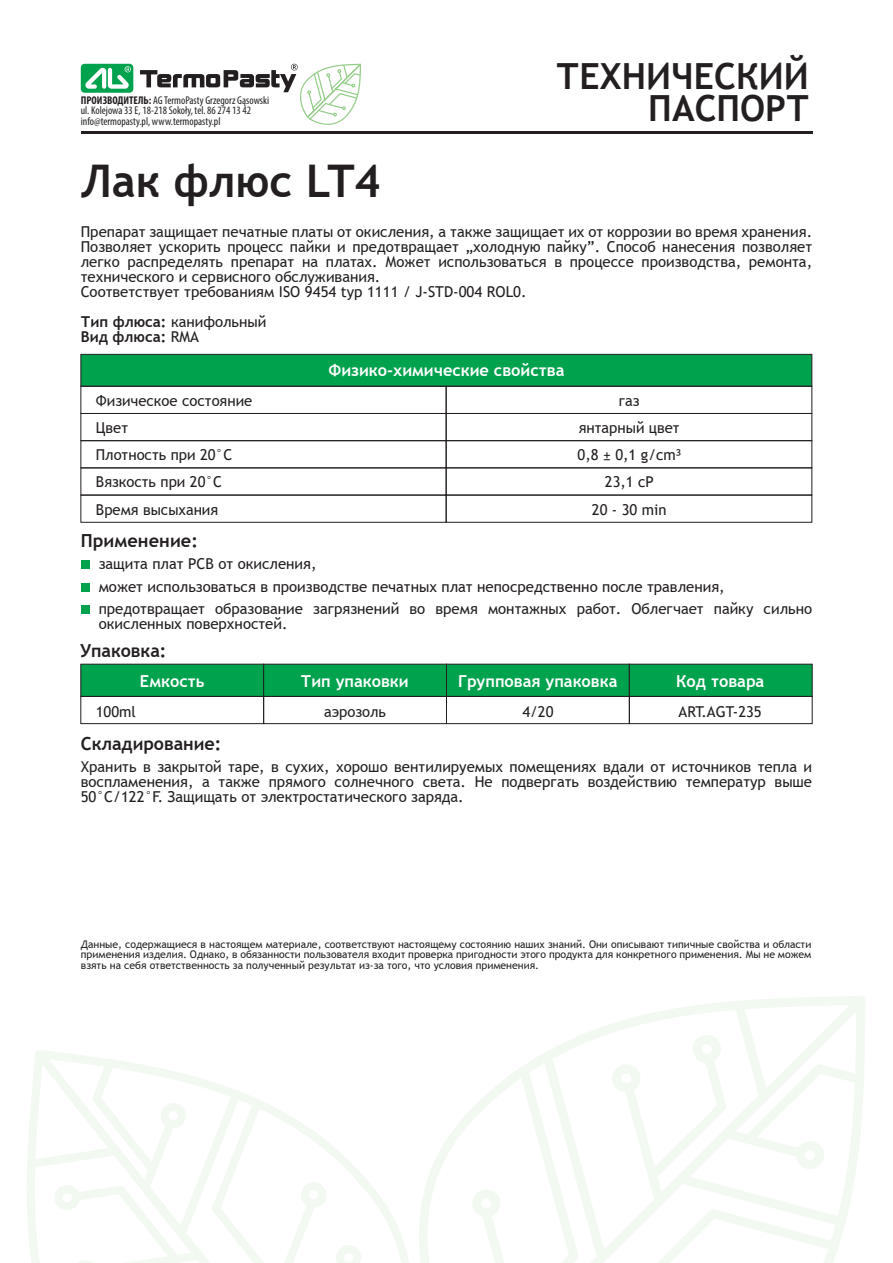
<style>
.page{position:relative;width:893px;height:1263px;background:#fff}
.page>*{position:absolute;margin:0;border:0;box-sizing:border-box;transform-origin:0 0}
.t1{font:700 45px "Trebuchet MS";color:#231f20}
.t2{font:700 36px/31.5px "Trebuchet MS";color:#231f20;text-align:right}
.t3{font:700 18px "Trebuchet MS";color:#231f20}
.t4{font:700 16.5px "Trebuchet MS";color:#fff}
.t5{font:15px/15px "Trebuchet MS";color:#231f20}
.t6{font:700 15px/15px "Trebuchet MS";color:#231f20}
.t7{font:condensed 11.25px/10.5px "Myriad Pro";color:#231f20}
.t8{font:10.5px/10.5px "Trebuchet MS";color:#231f20;text-align:justify}
.s1{font-weight:700}
.s2{font-weight:400}
</style>
<div class="page">
<svg style="left:448px;top:996px;width:417px;height:267px"></svg>
<svg style="left:348px;top:1138px;width:100px;height:125px"></svg>
<svg style="left:27px;top:1050px;width:321px;height:213px"></svg>
<div style="left:81px;top:64px;width:52px;height:29px;background:#00a24e;border-radius:4px"></div>
<svg style="left:85px;top:66px;width:46px;height:23px"></svg>
<hr style="left:81px;top:131px;width:731px;height:2px;background:#231f20">
<svg style="left:140px;top:64px;width:221px;height:61px"></svg>
<div style="left:81px;top:560px;width:8px;height:9px;background:#00a24e"></div>
<div style="left:81px;top:583px;width:8px;height:8px;background:#00a24e"></div>
<div style="left:81px;top:605px;width:8px;height:8px;background:#00a24e"></div>
<div style="left:81px;top:354px;width:731px;height:32px;background:#00a24e;border:1px solid #231f20"></div>
<div style="left:446px;top:386px;width:366px;height:28px;border:1px solid #231f20"></div>
<div style="left:81px;top:386px;width:365px;height:28px;border:1px solid #231f20"></div>
<div style="left:446px;top:413px;width:366px;height:28px;border:1px solid #231f20"></div>
<div style="left:81px;top:413px;width:365px;height:28px;border:1px solid #231f20"></div>
<div style="left:446px;top:440px;width:366px;height:28px;border:1px solid #231f20"></div>
<div style="left:81px;top:440px;width:365px;height:28px;border:1px solid #231f20"></div>
<div style="left:446px;top:495px;width:366px;height:27px;border:1px solid #231f20"></div>
<div style="left:81px;top:495px;width:365px;height:27px;border:1px solid #231f20"></div>
<div style="left:446px;top:664px;width:184px;height:33px;background:#00a24e;border:1px solid #231f20"></div>
<div style="left:81px;top:664px;width:183px;height:33px;background:#00a24e;border:1px solid #231f20"></div>
<div style="left:263px;top:664px;width:184px;height:33px;background:#00a24e;border:1px solid #231f20"></div>
<div style="left:629px;top:664px;width:183px;height:33px;background:#00a24e;border:1px solid #231f20"></div>
<div style="left:446px;top:696px;width:184px;height:28px;border:1px solid #231f20"></div>
<div style="left:81px;top:696px;width:183px;height:28px;border:1px solid #231f20"></div>
<div style="left:263px;top:696px;width:184px;height:28px;border:1px solid #231f20"></div>
<div style="left:629px;top:696px;width:183px;height:28px;border:1px solid #231f20"></div>
<p class="t7" style="left:81px;top:95px;width:190px"><span class="s1">ПРОИЗВОДИТЕЛЬ:</span> AG TermoPasty Grzegorz Gąsowski ul. Kolejowa 33 E, 18-218 Sokoły, tel. 86 274 13 42 info@termopasty.pl, www.termopasty.pl</p>
<h2 class="t2" style="left:556px;top:61px;width:255px">ТЕХНИЧЕСКИЙ<br>ПАСПОРТ</h2>
<h1 class="t1" style="left:81px;top:153px;width:301px">Лак флюс LT4</h1>
<p class="t5" style="left:81px;top:224px;width:733px">Препарат защищает печатные платы от окисления, а также защищает их от коррозии во время хранения.<br>Позволяет ускорить процесс пайки и предотвращает „холодную пайку”. Способ нанесения позволяет легко распределять препарат на платах. Может использоваться в процессе производства, ремонта, технического и сервисного обслуживания.<br>Соответствует требованиям ISO 9454 typ 1111 / J-STD-004 ROL0.</p>
<p class="t6" style="left:81px;top:314px;width:187px">Тип флюса: <span class="s2">канифольный<br></span>Вид флюса: <span class="s2">RMA</span></p>
<p class="t4" style="left:329px;top:360px;width:237px">Физико-химические свойства</p>
<p class="t5" style="left:96px;top:393px;width:158px">Физическое состояние</p>
<p class="t5" style="left:619px;top:393px;width:22px">газ</p>
<p class="t5" style="left:96px;top:420px;width:34px">Цвет</p>
<p class="t5" style="left:579px;top:420px;width:102px">янтарный цвет</p>
<p class="t5" style="left:96px;top:447px;width:138px">Плотность при 20°C</p>
<p class="t5" style="left:578px;top:447px;width:105px">0,8 ± 0,1 g/cm3</p>
<p class="t5" style="left:96px;top:474px;width:128px">Вязкость при 20°C</p>
<p class="t5" style="left:605px;top:474px;width:50px">23,1 cP</p>
<p class="t5" style="left:96px;top:502px;width:124px">Время высыхания</p>
<p class="t5" style="left:592px;top:502px;width:76px">20 - 30 min</p>
<p class="t3" style="left:81px;top:529px;width:119px">Применение:</p>
<p class="t5" style="left:99px;top:553px;width:715px;line-height:22.5px">защита плат PCB от окисления,<br>может использоваться в производстве печатных плат непосредственно после травления, предотвращает образование загрязнений во время монтажных работ. Облегчает пайку сильно</p>
<p class="t5" style="left:99px;top:616px;width:190px">окисленных поверхностей.</p>
<p class="t3" style="left:80px;top:639px;width:88px">Упаковка:</p>
<p class="t4" style="left:140px;top:671px;width:66px">Емкость</p>
<p class="t4" style="left:301px;top:671px;width:109px">Тип упаковки</p>
<p class="t4" style="left:458px;top:671px;width:161px">Групповая упаковка</p>
<p class="t4" style="left:676px;top:671px;width:90px">Код товара</p>
<p class="t5" style="left:96px;top:704px;width:42px">100ml</p>
<p class="t5" style="left:324px;top:704px;width:63px">аэрозоль</p>
<p class="t5" style="left:522px;top:704px;width:33px">4/20</p>
<p class="t5" style="left:679px;top:704px;width:85px">ART.AGT-235</p>
<p class="t3" style="left:81px;top:732px;width:142px">Складирование:</p>
<p class="t5" style="left:81px;top:759px;width:733px;text-align:justify">Хранить в закрытой таре, в сухих, хорошо вентилируемых помещениях вдали от источников тепла и воспламенения, а также прямого солнечного света. Не подвергать воздействию температур выше 50°C/122°F. Защищать от электростатического заряда.</p>
<p class="t8" style="left:81px;top:939px;width:732px">Данные, содержащиеся в настоящем материале, соответствуют настоящему состоянию наших знаний. Они описывают типичные свойства и области применения изделия. Однако, в обязанности пользователя входит проверка пригодности этого продукта для конкретного применения. Мы не можем взять на себя ответственность за полученный результат из-за того, что условия применения.</p>
</div>
